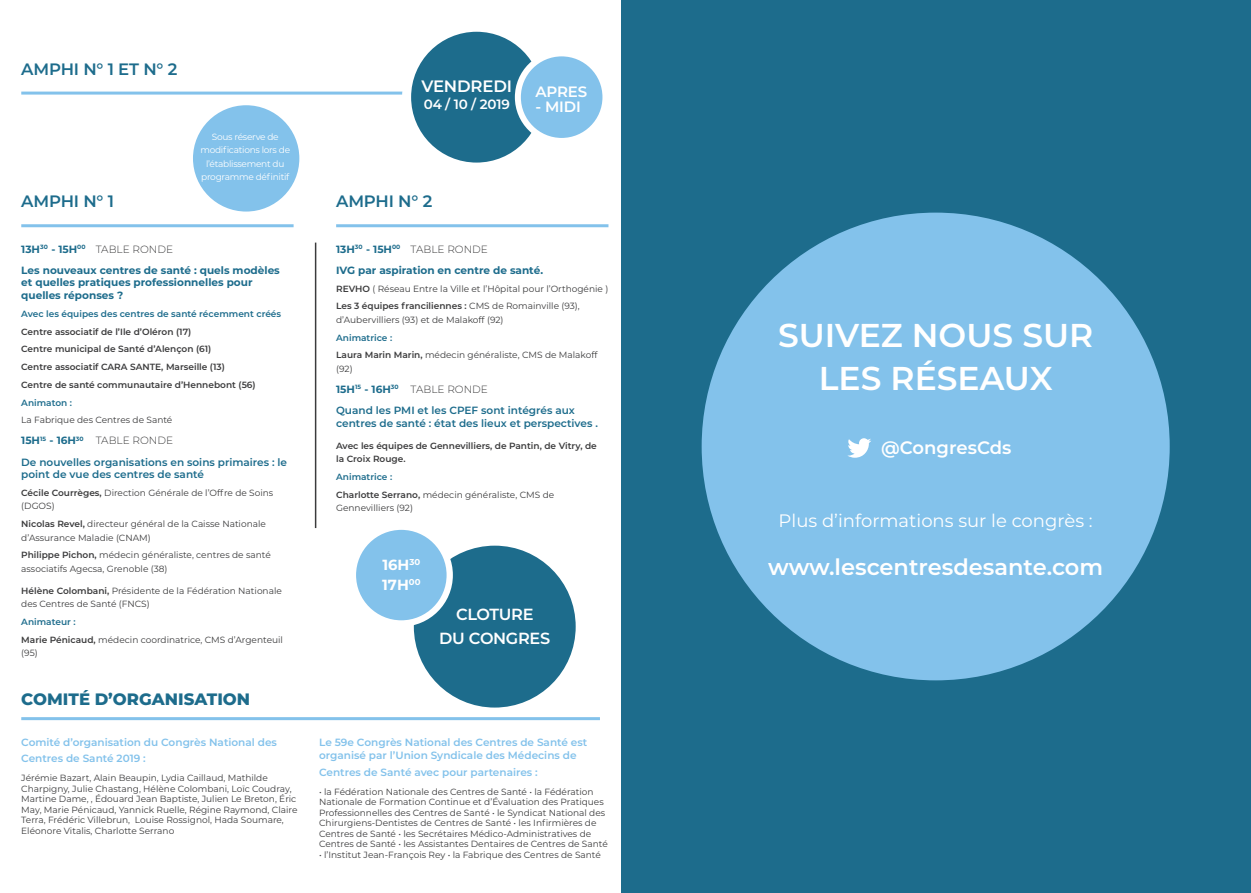
<style>
.page{position:relative;width:1251px;height:893px;background:#fff}
.page>*{position:absolute;margin:0;border:0;box-sizing:border-box;transform-origin:0 0}
.t1{font:600 33px/43.2px "Montserrat";color:#fff;text-align:center}
.t2{font:600 22.5px "Montserrat";color:#fff}
.t3{font:18px "Montserrat";color:#fff}
.t4{font:600 18px "Montserrat";color:#fff}
.t5{font:600 16.5px "Montserrat";letter-spacing:-.01em;color:#1d6c8c}
.t6{font:800 16.5px "Montserrat";color:#1d6c8c}
.t7{font:600 16.5px "Montserrat";letter-spacing:-.01em;color:#fff}
.t8{font:600 16.05px/24.2px "Montserrat";letter-spacing:-.02em;color:#fff;text-align:center}
.t9{font:600 15px "Montserrat";letter-spacing:-.01em;color:#fff}
.t10{font:700 14.7px/19.8px "Montserrat";color:#fff}
.t11{font:600 13.5px "Montserrat";letter-spacing:-.01em;color:#fff}
.t12{font:600 10.5px/21.1px "Montserrat";color:#1d6c8c}
.t13{font:600 10.5px/16.5px "Montserrat";color:#83c2eb}
.t14{font:700 10.5px/21.1px "Montserrat";color:#1d6c8c}
.t15{font:9px/10.5px "Montserrat";color:#3b3b3c}
.t16{font:600 9px/17.7px "Montserrat";color:#3b3b3c}
.t17{font:9px/13.5px "Montserrat";letter-spacing:-.03em;color:#fff;text-align:center}
.t18{font:600 9px "Montserrat";color:#1d6c8c}
.s1{font-weight:300;color:#3b3b3c}
.s2{font-weight:700}
.s3{font-weight:600}
.s4{font-weight:600;color:#1d6c8c}
</style>
<div class="page">
<div style="left:621px;top:0;width:629px;height:893px;background:#1d6c8c"></div>
<div style="left:701px;top:213px;width:468px;height:467px;background:#83c2eb;border-radius:50%"></div>
<svg style="left:847px;top:438px;width:24px;height:20px"></svg>
<hr style="left:21px;top:717px;width:579px;height:3px;background:#83c2eb">
<hr style="left:21px;top:92px;width:429px;height:3px;background:#83c2eb">
<div style="left:406px;top:27px;width:140px;height:140px;background:#1d6c8c;border-radius:50%"></div>
<div style="left:402px;top:23px;width:149px;height:149px;border:9px solid #fff;border-radius:50%"></div>
<div style="left:517px;top:53px;width:88px;height:88px;background:#83c2eb;border-radius:50%"></div>
<div style="left:514px;top:50px;width:94px;height:94px;border:6px solid #fff;border-radius:50%"></div>
<hr style="left:315px;top:243px;width:1px;height:285px;background:#3b3b3c">
<hr style="left:336px;top:224px;width:272px;height:3px;background:#83c2eb">
<hr style="left:21px;top:224px;width:272px;height:3px;background:#83c2eb">
<div style="left:410px;top:542px;width:168px;height:169px;background:#1d6c8c;border-radius:50%"></div>
<div style="left:407px;top:539px;width:175px;height:175px;border:6px solid #fff;border-radius:50%"></div>
<div style="left:353px;top:527px;width:96px;height:96px;background:#83c2eb;border-radius:50%"></div>
<div style="left:350px;top:524px;width:103px;height:103px;border:6px solid #fff;border-radius:50%"></div>
<div style="left:193px;top:105px;width:106px;height:107px;background:#83c2eb;border-radius:50%"></div>
<h3 class="t5" style="left:21px;top:57px;width:157px">AMPHI N° 1 ET N° 2</h3>
<p class="t17" style="left:200px;top:129px;width:91px">Sous réserve de modifications lors de l’établissement du programme définitif</p>
<h3 class="t7" style="left:421px;top:75px;width:92px">VENDREDI</h3>
<h3 class="t11" style="left:423px;top:94px;width:88px">04 / 10 / 2019</h3>
<h3 class="t5" style="left:21px;top:190px;width:94px">AMPHI N° 1</h3>
<h3 class="t5" style="left:336px;top:190px;width:98px">AMPHI N° 2</h3>
<h3 class="t9" style="left:535px;top:81px;width:53px">APRES</h3>
<h3 class="t9" style="left:535px;top:96px;width:47px">- MIDI</h3>
<p class="t14" style="left:21px;top:238px;width:260px">13H<sup>30</sup> - 15H<sup>00</sup> <span class="s1">TABLE RONDE<br></span>Les nouveaux centres de santé : quels modèles</p>
<p class="t14" style="left:21px;top:276px;width:233px;line-height:12.6px">et quelles pratiques professionnelles pour quelles réponses ?</p>
<p class="t18" style="left:21px;top:307px;width:261px">Avec les équipes des centres de santé récemment créés</p>
<p class="t16" style="left:21px;top:322px;width:236px">Centre associatif de l’Ile d’Oléron (17)<br>Centre municipal de Santé d’Alençon (61)<br>Centre associatif CARA SANTE, Marseille (13)<br>Centre de santé communautaire d’Hennebont (56)</p>
<p class="t18" style="left:21px;top:396px;width:52px">Animaton :</p>
<p class="t15" style="left:21px;top:415px;width:153px">La Fabrique des Centres de Santé</p>
<p class="t12" style="left:21px;top:430px;width:267px"><span class="s2">15H</span><sup>15</sup> <span class="s2">- 16H</span><sup>30</sup> <span class="s1">TABLE RONDE<br></span>De nouvelles organisations en soins primaires : le</p>
<p class="t12" style="left:21px;top:463px;width:184px">point de vue des centres de santé</p>
<p class="t15" style="left:21px;top:486px;width:253px;line-height:13.5px"><span class="s3">Cécile Courrèges,</span> Direction Générale de l’Offre de Soins (DGOS)</p>
<p class="t15" style="left:21px;top:517px;width:246px;line-height:13.5px"><span class="s3">Nicolas Revel,</span> directeur général de la Caisse Nationale d’Assurance Maladie (CNAM)</p>
<p class="t15" style="left:21px;top:548px;width:251px;line-height:13.5px"><span class="s3">Philippe Pichon,</span> médecin généraliste, centres de santé associatifs Agecsa, Grenoble (38)</p>
<p class="t15" style="left:21px;top:584px;width:262px;line-height:13.5px"><span class="s3">Hélène Colombani,</span> Présidente de la Fédération Nationale des Centres de Santé (FNCS)</p>
<p class="t15" style="left:21px;top:613px;width:263px;line-height:17.7px"><span class="s4">Animateur :<br></span><span class="s3">Marie Pénicaud,</span> médecin coordinatrice, CMS d’Argenteuil</p>
<p class="t15" style="left:21px;top:648px;width:18px">(95)</p>
<h3 class="t6" style="left:21px;top:687px;width:230px">COMITÉ D’ORGANISATION</h3>
<p class="t13" style="left:21px;top:733px;width:257px">Comité d’organisation du Congrès National des<br>Centres de Santé 2019 :</p>
<p class="t15" style="left:21px;top:772px;width:277px">Jérémie Bazart, Alain Beaupin, Lydia Caillaud, Mathilde Charpigny, Julie Chastang, Hélène Colombani, Loïc Coudray, Martine Dame, , Édouard Jean Baptiste, Julien Le Breton, Éric May, Marie Pénicaud, Yannick Ruelle, Régine Raymond, Claire Terra, Frédéric Villebrun, Louise Rossignol, Hada Soumare, Eléonore Vitalis, Charlotte Serrano</p>
<p class="t14" style="left:336px;top:238px;width:208px">13H<sup>30</sup> - 15H<sup>00</sup> <span class="s1">TABLE RONDE<br></span>IVG par aspiration en centre de santé.</p>
<p class="t15" style="left:336px;top:279px;width:273px;line-height:17.7px"><span class="s3">REVHO</span> ( Réseau Entre la Ville et l’Hôpital pour l’Orthogénie )<br><span class="s3">Les 3 équipes franciliennes :</span> CMS de Romainville (93),</p>
<p class="t15" style="left:336px;top:314px;width:169px">d’Aubervilliers (93) et de Malakoff (92)</p>
<p class="t15" style="left:336px;top:328px;width:263px;line-height:17.7px"><span class="s4">Animatrice :<br></span><span class="s3">Laura Marin Marin,</span> médecin généraliste, CMS de Malakoff</p>
<p class="t15" style="left:336px;top:363px;width:18px">(92)</p>
<p class="t12" style="left:336px;top:378px;width:240px"><span class="s2">15H</span><sup>15</sup> <span class="s2">- 16H</span><sup>30</sup> <span class="s1">TABLE RONDE<br></span>Quand les PMI et les CPEF sont intégrés aux</p>
<p class="t12" style="left:336px;top:412px;width:263px">centres de santé : état des lieux et perspectives .</p>
<p class="t16" style="left:336px;top:438px;width:262px;line-height:13.5px">Avec les équipes de Gennevilliers, de Pantin, de Vitry, de la Croix Rouge.</p>
<p class="t15" style="left:336px;top:468px;width:219px;line-height:17.7px"><span class="s4">Animatrice :<br></span><span class="s3">Charlotte Serrano,</span> médecin généraliste, CMS de</p>
<p class="t15" style="left:336px;top:502px;width:78px">Gennevilliers (92)</p>
<h3 class="t10" style="left:382px;top:554px;width:40px">16H<sup>30<br></sup>17H<sup>00</sup></h3>
<h3 class="t8" style="left:439px;top:601px;width:112px">CLOTURE<br>DU CONGRES</h3>
<p class="t13" style="left:319px;top:735px;width:269px;line-height:13.5px">Le 59e Congrès National des Centres de Santé est organisé par l’Union Syndicale des Médecins de</p>
<p class="t13" style="left:319px;top:763px;width:220px">Centres de Santé avec pour partenaires :</p>
<p class="t15" style="left:319px;top:786px;width:290px">• la Fédération Nationale des Centres de Santé • la Fédération Nationale de Formation Continue et d’Évaluation des Pratiques Professionnelles des Centres de Santé • le Syndicat National des Chirurgiens-Dentistes de Centres de Santé • les Infirmières de Centres de Santé • les Secrétaires Médico-Administratives de Centres de Santé • les Assistantes Dentaires de Centres de Santé</p>
<p class="t15" style="left:319px;top:849px;width:283px">• l’Institut Jean-François Rey • la Fabrique des Centres de Santé</p>
<h1 class="t1" style="left:777px;top:312px;width:317px">SUIVEZ NOUS SUR<br>LES RÉSEAUX</h1>
<h3 class="t4" style="left:881px;top:435px;width:132px">@CongresCds</h3>
<h3 class="t3" style="left:778px;top:508px;width:315px">Plus d’informations sur le congrès :</h3>
<h2 class="t2" style="left:768px;top:551px;width:336px">www.lescentresdesante.com</h2>
</div>
